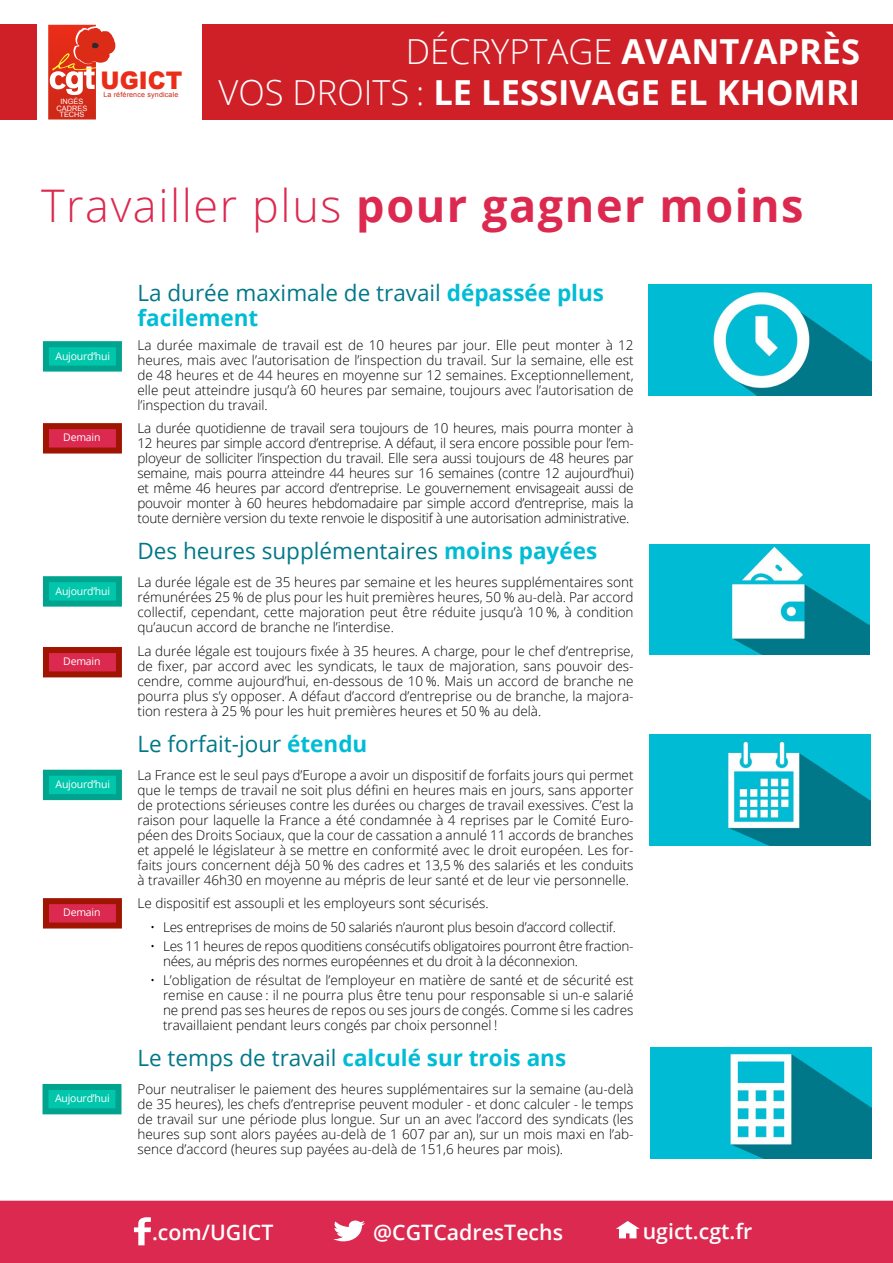
<style>
.page{position:relative;width:893px;height:1263px;background:#fff}
.page>*{position:absolute;margin:0;border:0;box-sizing:border-box;transform-origin:0 0}
.t1{font:700 45px "Open Sans";color:#dc294f}
.t2{font:700 34.5px/41.4px "Open Sans";color:#fff;text-align:right}
.t3{font:900 24.3px "Arial";color:#ea2d18;scale:.95 1}
.t4{font:22.5px/25.5px "Open Sans";color:#007889}
.t5{font:700 22.5px "Open Sans";color:#00bcd5}
.t6{font:600 21.3px "Open Sans";color:#fff}
.t7{font:300 13.5px/15px "Open Sans";color:#000;text-align:justify}
.t8{font:300 13.5px/15px "Open Sans";letter-spacing:-.02em;color:#000}
.t9{font:10.5px "Open Sans";letter-spacing:-.02em;color:#fff}
.t10{font:7.35px/6.6px "Arial";color:#fff;text-align:center}
.t11{font:7.05px "Arial";letter-spacing:.02em;color:#cd2817}
.s1{font-weight:300}
.s2{font-weight:700;color:#00bcd5}
.s3{font-weight:400;color:#007889}
</style>
<div class="page">
<div style="left:43px;top:341px;width:79px;height:31px;background:#00c6ac;border:6px solid #00a38e"></div>
<div style="left:43px;top:576px;width:79px;height:31px;background:#00c6ac;border:6px solid #00a38e"></div>
<div style="left:43px;top:770px;width:79px;height:30px;background:#00c6ac;border:6px solid #00a38e"></div>
<div style="left:43px;top:1084px;width:78px;height:30px;background:#00c6ac;border:6px solid #00a38e"></div>
<div style="left:43px;top:423px;width:79px;height:30px;background:#dc294f;border:6px solid #9f1502"></div>
<div style="left:43px;top:647px;width:79px;height:30px;background:#dc294f;border:6px solid #9f1502"></div>
<div style="left:43px;top:898px;width:79px;height:30px;background:#dc294f;border:6px solid #9f1502"></div>
<div style="left:0;top:1201px;width:893px;height:62px;background:#dc294f"></div>
<svg style="left:333px;top:1220px;width:32px;height:21px"></svg>
<svg style="left:134px;top:1217px;width:17px;height:28px"></svg>
<svg style="left:616px;top:1221px;width:24px;height:17px"></svg>
<img style="left:649px;top:284px;width:223px;height:112px">
<img style="left:649px;top:544px;width:220px;height:110px">
<img style="left:650px;top:735px;width:221px;height:110px">
<img style="left:650px;top:1048px;width:222px;height:110px">
<div style="left:0;top:24px;width:893px;height:95px;background:#cf2028"></div>
<div style="left:37px;top:0;width:164px;height:153px;background:#fff"></div>
<svg style="left:48px;top:25px;width:68px;height:95px"></svg>
<p class="t10" style="left:57px;top:99px;width:32px">INGÉS<br>CADRES<br>TECHS</p>
<h3 class="t3" style="left:101px;top:63px;width:88px">UGICT</h3>
<p class="t11" style="left:103px;top:90px;width:77px">La référence syndicale</p>
<h2 class="t2" style="left:218px;top:30px;width:643px"><span class="s1">Décryptage</span> avant/après<br><span class="s1">Vos d roits :</span> le lessivage El Khomri</h2>
<h1 class="t1" style="left:41px;top:173px;width:764px"><span class="s1">Travailler plus</span> pour gagner moins</h1>
<p class="t9" style="left:56px;top:349px;width:56px">Aujourd’hui</p>
<p class="t9" style="left:63px;top:430px;width:39px">Demain</p>
<p class="t9" style="left:56px;top:584px;width:56px">Aujourd’hui</p>
<p class="t9" style="left:63px;top:654px;width:39px">Demain</p>
<p class="t9" style="left:56px;top:777px;width:56px">Aujourd’hui</p>
<p class="t9" style="left:63px;top:905px;width:39px">Demain</p>
<p class="t9" style="left:55px;top:1091px;width:56px">Aujourd’hui</p>
<h3 class="t4" style="left:137px;top:279px;width:468px">La durée maximale de travail <span class="s2">dépassée plus facilement</span></h3>
<p class="t7" style="left:137px;top:337px;width:498px">La durée maximale de travail est de 10 heures par jour. Elle peut monter à 12 heures, mais avec l’autorisation de l’inspection du travail. Sur la semaine, elle est de 48 heures et de 44 heures en moyenne sur 12 semaines. Exceptionnellement, elle peut atteindre jusqu’à 60 heures par semaine, toujours avec l’autorisation de l’inspection du travail.</p>
<p class="t7" style="left:137px;top:420px;width:498px">La durée quotidienne de travail sera toujours de 10 heures, mais pourra monter à 12 heures par simple accord d’entreprise. A défaut, il sera encore possible pour l’em&shy;ployeur de solliciter l’inspection du travail. Elle sera aussi toujours de 48 heures par semaine, mais pourra atteindre 44 heures sur 16 semaines (contre 12 aujourd’hui) et même 46 heures par accord d’entreprise. Le gouvernement envisageait aussi de pouvoir monter à 60 heures hebdomadaire par simple accord d’entreprise, mais la toute dernière version du texte renvoie le dispositif à une autorisation administrative.</p>
<h3 class="t4" style="left:137px;top:538px;width:461px">Des heures supplémentaires <span class="s2">moins payées</span></h3>
<p class="t7" style="left:137px;top:574px;width:498px">La durée légale est de 35 heures par semaine et les heures supplémentaires sont rémunérées 25 % de plus pour les huit premières heures, 50 % au-delà. Par accord collectif, cependant, cette majoration peut être réduite jusqu’à 10 %, à condition qu’aucun accord de branche ne l’interdise.</p>
<p class="t7" style="left:137px;top:643px;width:498px">La durée légale est toujours fixée à 35 heures. A charge, pour le chef d’entreprise, de fixer, par accord avec les syndicats, le taux de majoration, sans pouvoir des&shy;cendre, comme aujourd’hui, en-dessous de 10 %. Mais un accord de branche ne pourra plus s’y opposer. A défaut d’accord d’entreprise ou de branche, la majora&shy;tion restera à 25 % pour les huit premières heures et 50 % au delà.</p>
<h3 class="t4" style="left:137px;top:730px;width:231px">Le forfait-jour <span class="s2">étendu</span></h3>
<p class="t7" style="left:137px;top:767px;width:498px">La France est le seul pays d’Europe a avoir un dispositif de forfaits jours qui permet que le temps de travail ne soit plus défini en heures mais en jours, sans apporter de protections sérieuses contre les durées ou charges de travail exessives. C’est la raison pour laquelle la France a été condamnée à 4 reprises par le Comité Euro&shy;péen des Droits Sociaux, que la cour de cassation a annulé 11 accords de branches et appelé le législateur à se mettre en conformité avec le droit européen. Les for&shy;faits jours concernent déjà 50 % des cadres et 13,5 % des salariés et les conduits à travailler 46h30 en moyenne au mépris de leur santé et de leur vie personnelle.</p>
<p class="t7" style="left:137px;top:895px;width:353px">Le dispositif est assoupli et les employeurs sont sécurisés.</p>
<p class="t8" style="left:150px;top:919px;width:467px">• Les entreprises de moins de 50 salariés n’auront plus besoin d’accord collectif.</p>
<p class="t8" style="left:163px;top:938px;width:472px;text-indent:-13px">• Les 11 heures de repos quoditiens consécutifs obligatoires pourront être fraction&shy;nées, au mépris des normes européennes et du droit à la déconnexion.</p>
<p class="t7" style="left:163px;top:972px;width:472px;text-indent:-13px">• L’obligation de résultat de l’employeur en matière de santé et de sécurité est remise en cause : il ne pourra plus être tenu pour responsable si un-e salarié ne prend pas ses heures de repos ou ses jours de congés. Comme si les cadres travaillaient pendant leurs congés par choix personnel !</p>
<h3 class="t5" style="left:137px;top:1042px;width:430px"><span class="s3">Le temps de travail</span> calculé sur trois ans</h3>
<p class="t7" style="left:137px;top:1081px;width:498px">Pour neutraliser le paiement des heures supplémentaires sur la semaine (au-delà de 35 heures), les chefs d’entreprise peuvent moduler - et donc calculer - le temps de travail sur une période plus longue. Sur un an avec l’accord des syndicats (les heures sup sont alors payées au-delà de 1 607 par an), sur un mois maxi en l’ab&shy;sence d’accord (heures sup payées au-delà de 151,6 heures par mois).</p>
<h3 class="t6" style="left:152px;top:1217px;width:123px">.com/UGICT</h3>
<h3 class="t6" style="left:373px;top:1217px;width:191px">@CGTCadresTechs</h3>
<h3 class="t6" style="left:643px;top:1217px;width:111px">ugict.cgt.fr</h3>
</div>
